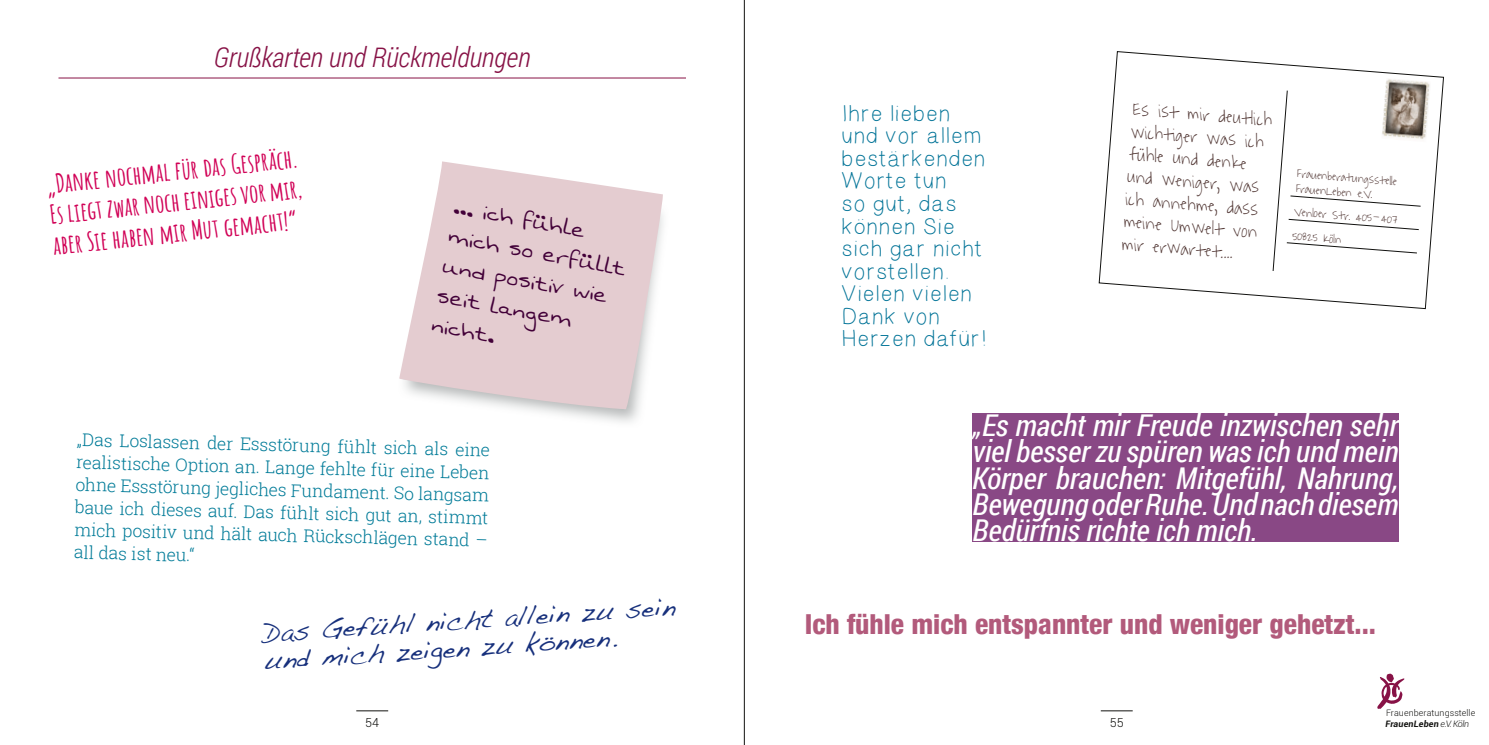
<style>
.page{position:relative;width:1489px;height:745px;background:#fff}
.page>*{position:absolute;margin:0;border:0;box-sizing:border-box;transform-origin:0 0}
.t1{font:italic 30px/26.2px "Roboto Condensed";letter-spacing:-.005em;color:#fff;text-align:justify}
.t2{font:27.5px/30px "Swankyand Moo Moo";color:#420038}
.t3{font:800 condensed 27.5px "Helvetica 87";color:#b25a7b}
.t4{font:italic 300 27.5px "Roboto Condensed";letter-spacing:-.01em;color:#871246}
.t5{font:26.25px/27.4px "Handwriting Dakota";color:#17307c}
.t6{font:700 25.62px/30.8px "Amatic SC";color:#d10056;text-align:justify}
.t7{font:22.5px/22.5px "More Letters";letter-spacing:.01em;color:#007397}
.t8{font:18.75px/22.5px "Waitingforthe Sunrise";color:#533936}
.t9{font:300 17.5px/22.8px "Roboto Slab";color:#007b98;text-align:justify}
.t10{font:12.5px/15.1px "Waitingforthe Sunrise";color:#533936}
.t11{font:300 12.5px "Roboto";color:#11110f}
.t12{font:300 8.88px "Roboto";letter-spacing:.01em;color:#11110f}
.t13{font:italic 700 8.88px "Roboto";letter-spacing:.02em;color:#11110f}
.s1{font-weight:300}
</style>
<div class="page">
<hr style="left:356px;top:710px;width:32px;height:1px;background:#11110f">
<hr style="left:58px;top:78px;width:628px;height:1px;background:#871246">
<svg style="left:399px;top:161px;width:264px;height:248px;fill:#e4ccd0"></svg>
<div style="left:972px;top:413px;width:426px;height:139px;background:#894885"></div>
<div style="left:969px;top:542px;width:452px;height:20px;background:#fff"></div>
<svg style="left:1098px;top:51px;width:345px;height:258px"></svg>
<img style="left:1381px;top:78px;width:49px;height:64px">
<hr style="left:1100px;top:710px;width:32px;height:1px;background:#11110f">
<svg style="left:1377px;top:673px;width:27px;height:35px"></svg>
<hr style="left:744px;top:0;width:1px;height:744px;background:#11110f">
<h2 class="t4" style="left:214px;top:38px;width:318px">Grußkarten und Rückmeldungen</h2>
<h3 class="t6" style="left:45px;top:167px;width:255px;rotate:-6deg">„Danke nochmal für das Gespräch.<br>Es liegt zwar noch einiges vor mir, aber Sie haben mir Mut gemacht!“</h3>
<h2 class="t2" style="left:457px;top:192px;width:182px;rotate:11deg">... ich fühle mich so erfüllt und positiv wie seit langem nicht.</h2>
<p class="t9" style="left:77px;top:425px;width:415px;rotate:2deg">„Das Loslassen der Essstörung fühlt sich als eine realistische Option an. Lange fehlte für eine Leben ohne Essstörung jegliches Fundament. So langsam baue ich dieses auf. Das fühlt sich gut an, stimmt mich positiv und hält auch Rückschlägen stand – all das ist neu.“</p>
<h3 class="t5" style="left:261px;top:619px;width:415px;rotate:-4deg">Das Gefühl nicht allein zu sein und mich zeigen zu können.</h3>
<p class="t7" style="left:842px;top:101px;width:146px">Ihre lieben und vor allem bestärkenden<br>Worte tun<br>so gut, das können Sie sich gar nicht vorstellen.<br>Vielen vielen<br>Dank von<br>Herzen dafür!</p>
<p class="t8" style="left:1133px;top:97px;width:141px;rotate:5deg">Es ist mir deutlich wichtiger was ich fühle und denke und weniger, was ich annehme, dass meine Umwelt von mir erwartet....</p>
<p class="t10" style="left:1297px;top:165px;width:101px;rotate:5deg">Frauenberatungsstelle<br>FrauenLeben e.V.</p>
<p class="t10" style="left:1295px;top:199px;width:105px;line-height:24.2px;rotate:5deg">Venloer Str. 405- 407<br>50825 Köln</p>
<h1 class="t1" style="left:972px;top:411px;width:427px">„Es macht mir Freude inzwischen sehr viel besser zu spüren was ich und mein Körper brauchen: Mitgefühl, Nahrung, Bewegung oder Ruhe. Und nach diesem Bedürfnis richte ich mich.</h1>
<h2 class="t3" style="left:804px;top:607px;width:573px">Ich fühle mich entspannter und weniger gehetzt...</h2>
<p class="t11" style="left:365px;top:713px;width:15px">54</p>
<p class="t11" style="left:1109px;top:713px;width:15px">55</p>
<p class="t12" style="left:1385px;top:706px;width:91px">Frauenberatungsstelle</p>
<p class="t13" style="left:1385px;top:717px;width:85px">FrauenLeben <span class="s1">e.V. Köln</span></p>
</div>
